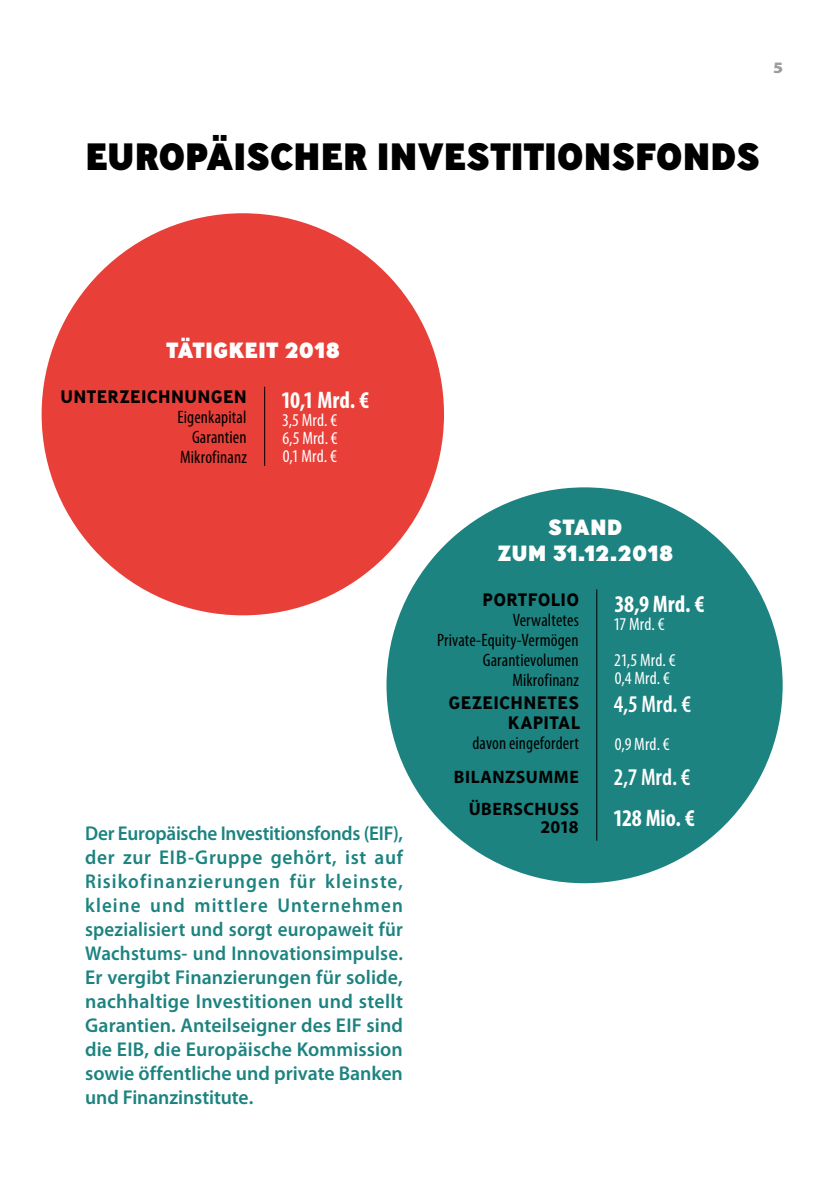
<style>
.page{position:relative;width:840px;height:1191px;background:#fff}
.page>*{position:absolute;margin:0;border:0;box-sizing:border-box;transform-origin:0 0}
.t1{font:800 38px "Ministry";letter-spacing:-.01em;color:#000}
.t2{font:700 condensed 24px "Myriad Pro";color:#fff}
.t3{font:600 condensed 24px "Myriad Pro";color:#fff}
.t4{font:800 22px/26px "Ministry";color:#fff;text-align:center}
.t5{font:600 20px/24px "Myriad Pro";letter-spacing:-.005em;color:#1c8380;text-align:justify;scale:.96 1}
.t6{font:condensed 18px/20px "Myriad Pro";letter-spacing:.005em;color:#000;text-align:right}
.t7{font:condensed 18px/18px "Myriad Pro";letter-spacing:.01em;color:#fff;text-align:justify}
.t8{font:700 18px/20px "Ministry";letter-spacing:.02em;color:#000;text-align:right}
.t9{font:700 18px/18px "Myriad Pro";letter-spacing:.03em;color:#000;text-align:right}
.t10{font:900 16px "Myriad Pro";color:#9d9d9c;scale:1.09 1}
</style>
<div class="page">
<div style="left:386px;top:487px;width:396px;height:396px;background:#1c8380;border-radius:50%"></div>
<div style="left:42px;top:213px;width:402px;height:402px;background:#e83f38;border-radius:50%"></div>
<hr style="left:264px;top:387px;width:1px;height:79px;background:#000">
<hr style="left:596px;top:589px;width:1px;height:99px;background:#000">
<hr style="left:596px;top:688px;width:1px;height:65px;background:#000">
<hr style="left:596px;top:753px;width:1px;height:44px;background:#000">
<hr style="left:596px;top:797px;width:1px;height:43px;background:#000">
<p class="t10" style="left:772px;top:58px;width:11px">5</p>
<h1 class="t1" style="left:85px;top:131px;width:676px">EUROPÄISCHER INVESTITIONSFONDS</h1>
<p class="t4" style="left:166px;top:337px;width:176px">TÄTIGKEIT 2018</p>
<p class="t8" style="left:60px;top:386px;width:188px">UNTERZEICHNUNGEN</p>
<p class="t6" style="left:177px;top:407px;width:71px">Eigenkapital<br>Garantien<br>Mikrofinanz</p>
<p class="t2" style="left:281px;top:387px;width:89px">10,1 Mrd. €</p>
<p class="t7" style="left:282px;top:412px;width:57px">3,5 Mrd. € 6,5 Mrd. € 0,1 Mrd. €</p>
<p class="t5" style="left:85px;top:822px;width:332px">Der Europäische Investitionsfonds (EIF), der zur EIB-Gruppe gehört, ist auf Risikofinanzierungen für kleinste, kleine und mittlere Unternehmen spezialisiert und sorgt europaweit für Wachstums- und Innovationsimpulse.<br>Er vergibt Finanzierungen für solide, nachhaltige Investitionen und stellt Garantien. Anteilseigner des EIF sind die EIB, die Europäische Kommission sowie öffentliche und private Banken und Finanzinstitute.</p>
<p class="t4" style="left:496px;top:513px;width:178px">STAND<br>ZUM 31.12.2018</p>
<p class="t8" style="left:482px;top:589px;width:98px">PORTFOLIO</p>
<p class="t6" style="left:437px;top:610px;width:143px">Verwaltetes<br>Private-Equity-Vermögen<br>Garantievolumen<br>Mikrofinanz</p>
<p class="t2" style="left:614px;top:591px;width:91px">38,9 Mrd. €</p>
<p class="t7" style="left:613px;top:606px;width:64px;line-height:36px">17 Mrd. €<br>21,5 Mrd. €</p>
<p class="t7" style="left:614px;top:669px;width:57px">0,4 Mrd. €</p>
<p class="t8" style="left:448px;top:692px;width:133px">GEZEICHNETES<br>KAPITAL</p>
<p class="t6" style="left:472px;top:733px;width:108px">davon eingefordert</p>
<p class="t3" style="left:613px;top:691px;width:78px">4,5 Mrd. €</p>
<p class="t7" style="left:614px;top:735px;width:56px">0,9 Mrd. €</p>
<p class="t9" style="left:453px;top:768px;width:126px">BILANZSUMME</p>
<p class="t3" style="left:613px;top:764px;width:78px">2,7 Mrd. €</p>
<p class="t9" style="left:468px;top:800px;width:112px">ÜBERSCHUSS<br>2018</p>
<p class="t2" style="left:612px;top:805px;width:83px">128 Mio. €</p>
</div>
